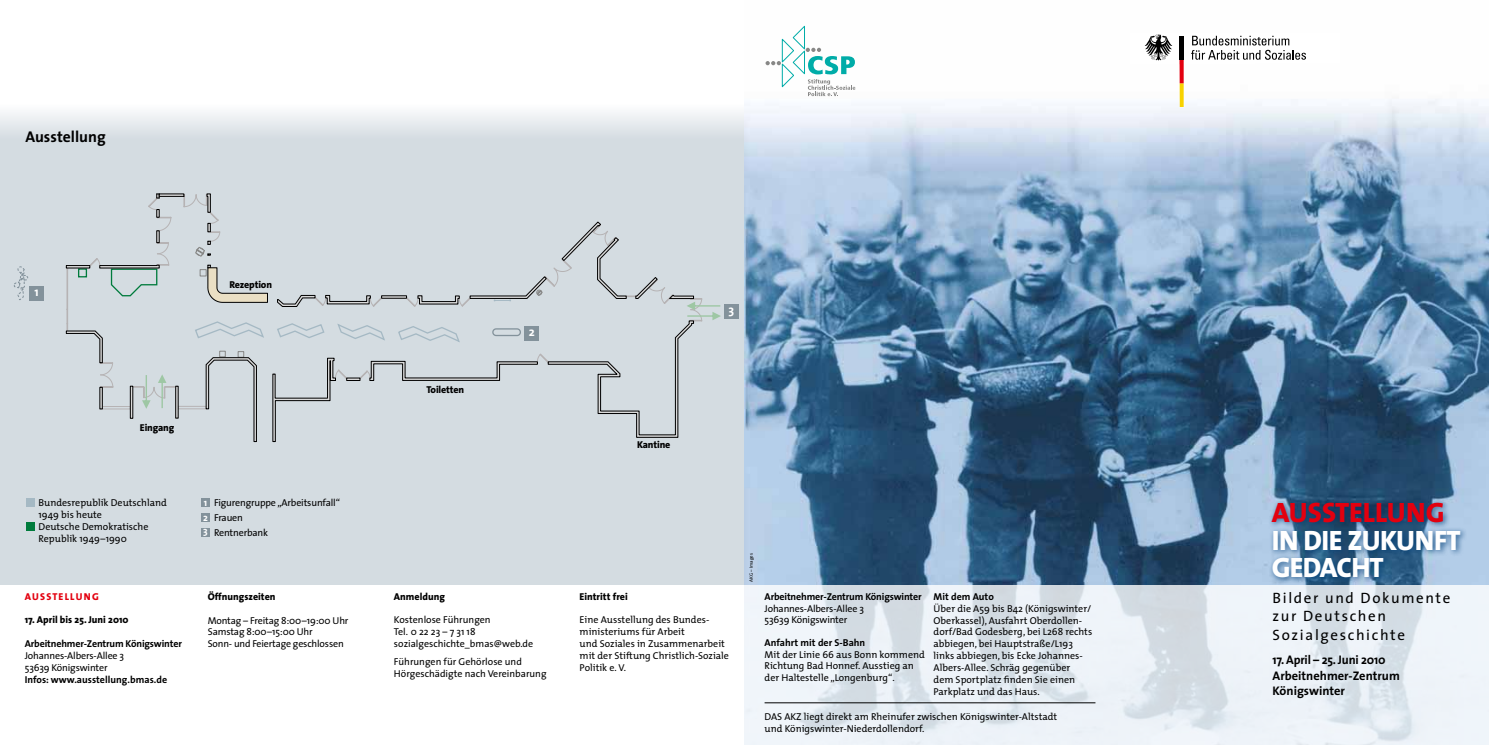
<style>
.page{position:relative;width:1489px;height:745px;background:#fff}
.page>*{position:absolute;margin:0;border:0;box-sizing:border-box;transform-origin:0 0}
.t1{font:800 28.12px/27.5px "The Sans";letter-spacing:-.01em;color:#fff}
.t2{font:800 28.12px "The Sans";color:#e3000f}
.t3{font:700 15.62px "The Sans";color:#000}
.t4{font:15px/18.1px "The Sans";letter-spacing:.11em;color:#000}
.t5{font:700 12.5px/15.6px "The Sans";color:#000}
.t6{font:700 12.5px "The Sans";color:#fff}
.t7{font:10px/11.9px "The Mix";color:#000}
.t8{font:10px/11.9px "The Sans";letter-spacing:-.015em;color:#000}
.t9{font:700 10px "The Sans";letter-spacing:-.015em;color:#000}
.t10{font:800 10px "The Sans";color:#000}
.t11{font:800 10px "The Sans";letter-spacing:.125em;color:#e3000f}
.t12{font:4.75px "The Sans";color:#000}
.s1{font-weight:700;font-size:10.12px;color:#fff}
</style>
<div class="page">
<div style="left:0;top:132px;width:744px;height:452px;background:#d4dce1"></div>
<svg style="left:14px;top:266px;width:15px;height:34px"></svg>
<svg style="left:66px;top:194px;width:655px;height:248px"></svg>
<svg style="left:0;top:112px;width:744px;height:20px"></svg>
<img style="left:744px;top:25px;width:744px;height:560px">
<svg style="left:1129px;top:32px;width:211px;height:75px"></svg>
<svg style="left:744px;top:585px;width:744px;height:159px;fill:#edf2f8"></svg>
<div style="left:1267px;top:498px;width:199px;height:87px;background:#003e77;opacity:.75"></div>
<div style="left:30px;top:286px;width:14px;height:14px;background:#83929b"></div>
<div style="left:524px;top:326px;width:15px;height:14px;background:#83929b"></div>
<div style="left:724px;top:304px;width:14px;height:14px;background:#83929b"></div>
<svg style="left:765px;top:26px;width:90px;height:70px"></svg>
<div style="left:26px;top:498px;width:8px;height:8px;background:#a5b9c4"></div>
<div style="left:26px;top:522px;width:8px;height:8px;background:#007b3c"></div>
<div style="left:201px;top:498px;width:9px;height:8px;background:#83929b"></div>
<div style="left:201px;top:513px;width:9px;height:8px;background:#83929b"></div>
<div style="left:201px;top:528px;width:9px;height:8px;background:#83929b"></div>
<hr style="left:764px;top:702px;width:331px;height:1px;background:#000">
<h2 class="t3" style="left:25px;top:123px;width:82px">Ausstellung</h2>
<p class="t6" style="left:34px;top:281px;width:6px">1</p>
<p class="t10" style="left:140px;top:418px;width:36px">Eingang</p>
<p class="t10" style="left:229px;top:276px;width:44px">Rezeption</p>
<p class="t7" style="left:39px;top:496px;width:130px">Bundesrepublik Deutschland<br>1949 bis heute<br>Deutsche Demokratische<br>Republik 1949–1990</p>
<p class="t8" style="left:203px;top:494px;width:138px;line-height:15px"><span class="s1">1</span> Figurengruppe „Arbeitsunfall“<br><span class="s1">2</span> Frauen<br><sup>3</sup> Rentnerbank</p>
<p class="t11" style="left:25px;top:587px;width:75px">Ausstellung</p>
<p class="t10" style="left:25px;top:611px;width:105px">17. April bis 25. Juni 2010</p>
<p class="t9" style="left:25px;top:635px;width:158px">Arbeitnehmer-Zentrum Königswinter</p>
<p class="t8" style="left:25px;top:649px;width:101px">Johannes-Albers-Allee 3--<br>53639 Königswinter</p>
<p class="t9" style="left:25px;top:670px;width:144px">Infos: www.ausstellung.bmas.de</p>
<p class="t10" style="left:208px;top:587px;width:69px">Öffnungszeiten</p>
<p class="t8" style="left:208px;top:613px;width:142px">Montag – Freitag 8:00–19:00 Uhr<br>Samstag 8:00–15:00 Uhr<br>Sonn- und Feiertage geschlossen</p>
<p class="t10" style="left:426px;top:381px;width:39px">Toiletten</p>
<p class="t6" style="left:528px;top:321px;width:8px">2</p>
<p class="t10" style="left:637px;top:436px;width:35px">Kantine</p>
<p class="t6" style="left:728px;top:299px;width:7px">3</p>
<p class="t10" style="left:394px;top:587px;width:52px">Anmeldung</p>
<p class="t8" style="left:394px;top:613px;width:141px">Kostenlose Führungen<br>Tel. 0 22 23 – 7 31 18 sozialgeschichte_bmas@web.de</p>
<p class="t8" style="left:394px;top:655px;width:154px">Führungen für Gehörlose und<br>Hörgeschädigte nach Vereinbarung</p>
<p class="t10" style="left:579px;top:587px;width:50px">Eintritt frei</p>
<p class="t7" style="left:579px;top:613px;width:151px">Eine Ausstellung des Bundes&shy;ministeriums für Arbeit<br>und Soziales in Zusammenarbeit mit der Stiftung Christlich-Soziale<br>Politik e. V.</p>
<p class="t12" style="left:747px;top:581px;width:30px;rotate:-90deg">AKG – Images</p>
<p class="t9" style="left:764px;top:587px;width:158px">Arbeitnehmer-Zentrum Königswinter</p>
<p class="t8" style="left:764px;top:601px;width:101px">Johannes-Albers-Allee 3<br>53639 Königswinter</p>
<p class="t9" style="left:764px;top:633px;width:102px">Anfahrt mit der S-Bahn</p>
<p class="t7" style="left:764px;top:647px;width:162px">Mit der Linie 66 aus Bonn kommend<br>Richtung Bad Honnef. Ausstieg an der Haltestelle „Longenburg“.</p>
<p class="t9" style="left:933px;top:587px;width:62px">Mit dem Auto</p>
<p class="t7" style="left:933px;top:601px;width:160px">Über die A59 bis B42 (Königswinter/ Oberkassel), Ausfahrt Oberdollen&shy;dorf/Bad Godesberg, bei L268 rechts abbiegen, bei Hauptstraße/L193 links abbiegen, bis Ecke Johannes-Albers-Allee. Schräg gegenüber dem Sportplatz finden Sie einen Parkplatz und das Haus.</p>
<p class="t7" style="left:764px;top:709px;width:294px">DAS AKZ liegt direkt am Rheinufer zwischen Königswinter-Altstadt und Königswinter-Niederdollendorf.</p>
<h1 class="t2" style="left:1271px;top:488px;width:174px">Ausstellung</h1>
<h1 class="t1" style="left:1271px;top:525px;width:190px">In die Zukunft<br>Ge dacht</h1>
<h3 class="t4" style="left:1272px;top:588px;width:179px">Bilder und Dokumente zur Deutschen<br>Sozialgeschichte</h3>
<p class="t5" style="left:1272px;top:651px;width:129px">17. April – 25. Juni 2010<br>Arbeitnehmer-Zentrum<br>Königswinter</p>
</div>
